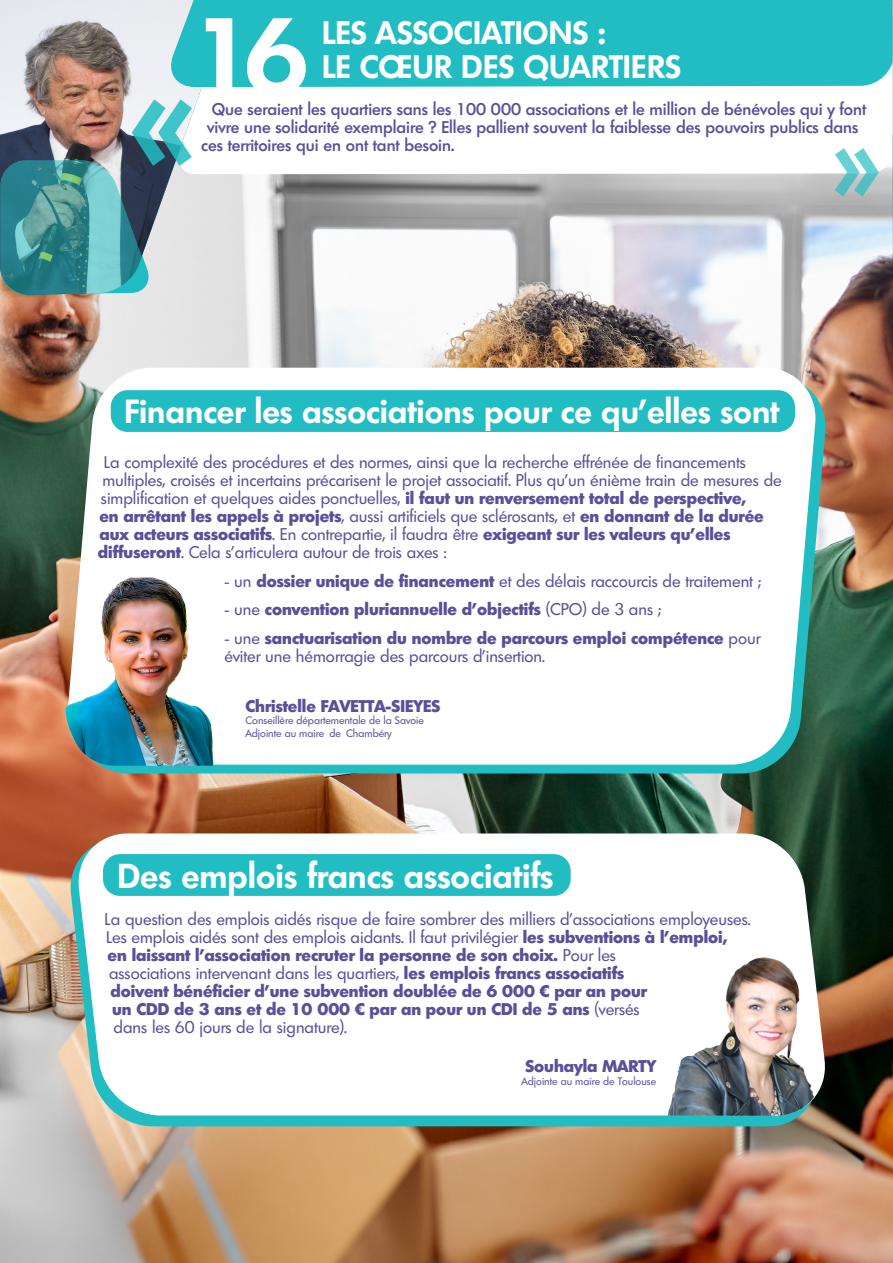
<style>
.page{position:relative;width:893px;height:1263px;background:#fff}
.page>*{position:absolute;margin:0;border:0;box-sizing:border-box;transform-origin:0 0}
.t1{font:600 105px "Limerick";color:#fff}
.t2{font:600 33.6px "Limerick";color:#fff}
.t3{font:600 32.55px "Limerick";color:#fff}
.t4{font:600 31.5px "Limerick";letter-spacing:.005em;color:#fff}
.t5{font:16.5px/18px "Limerick";color:#5b4f99}
.t6{font:800 16.5px/18px "Limerick";color:#5b4f99}
.t7{font:500 16.5px "Limerick";color:#5b4f99}
.t8{font:10.5px/12.6px "Limerick";color:#5b4f99}
.s1{font-weight:800}
.s2{font-weight:400}
</style>
<div class="page">
<img style="left:0;top:174px;width:893px;height:1089px">
<img style="left:0;top:0;width:227px;height:295px">
<div style="left:167px;top:0;width:725px;height:87px;background:#21bdc2"></div>
<svg style="left:72px;top:376px;width:759px;height:397px;background:#459d94"></svg>
<svg style="left:62px;top:368px;width:759px;height:397px"></svg>
<div style="left:111px;top:390px;width:684px;height:42px;background:#21bdc2;border-radius:17px"></div>
<img style="left:64px;top:577px;width:161px;height:189px">
<svg style="left:65px;top:839px;width:758px;height:287px;background:#5bb9b5"></svg>
<svg style="left:73px;top:833px;width:757px;height:282px"></svg>
<div style="left:103px;top:854px;width:468px;height:42px;background:#21bdc2;border-radius:17px"></div>
<img style="left:666px;top:955px;width:160px;height:161px">
<img style="left:0;top:99px;width:192px;height:196px">
<svg style="left:835px;top:148px;width:44px;height:49px"></svg>
<svg style="left:892px;top:267px;width:1px;height:28px"></svg>
<img style="left:892px;top:0;width:1px;height:267px">
<p class="t1" style="left:191px;top:-12px;width:120px">16</p>
<p class="t4" style="left:322px;top:12px;width:285px">LES ASSOCIATIONS :</p>
<p class="t4" style="left:322px;top:47px;width:360px">LE CŒUR DES QUARTIERS</p>
<p class="t7" style="left:212px;top:99px;width:656px">Que seraient les quartiers sans les 100 000 associations et le million de bénévoles qui y font</p>
<p class="t7" style="left:207px;top:117px;width:652px">vivre une solidarité exemplaire ? Elles pallient souvent la faiblesse des pouvoirs publics dans</p>
<p class="t7" style="left:201px;top:135px;width:255px">ces territoires qui en ont tant besoin.</p>
<p class="t3" style="left:125px;top:390px;width:656px">Financer les associations pour ce qu’elles sont</p>
<p class="t5" style="left:101px;top:453px;width:682px">La complexité des procédures et des normes, ainsi que la recherche effrénée de financements multiples, croisés et incertains précarisent le projet associatif. Plus qu’un énième train de mesures de simplification et quelques aides ponctuelles, <span class="s1">il faut un renversement total de perspective,</span></p>
<p class="t6" style="left:98px;top:507px;width:667px">en arrêtant les appels à projets<span class="s2">, aussi artificiels que sclérosants, et</span> en donnant de la durée aux acteurs associatifs<span class="s2">. En contrepartie, il faudra être</span> exigeant sur les valeurs qu’elles diffuseront<span class="s2">. Cela s’articulera autour de trois axes :</span></p>
<p class="t5" style="left:225px;top:572px;width:538px">- un <span class="s1">dossier unique de financement</span> et des délais raccourcis de traitement ;</p>
<p class="t6" style="left:225px;top:600px;width:438px"><span class="s2">- une</span> convention pluriannuelle d’objectifs <span class="s2">(CPO) de 3 ans ;</span></p>
<p class="t5" style="left:225px;top:629px;width:537px">- une <span class="s1">sanctuarisation du nombre de parcours emploi compétence</span> pour éviter une hémorragie des parcours d’insertion.</p>
<p class="t6" style="left:246px;top:696px;width:196px">Christelle FAVETTA-SIEYES</p>
<p class="t8" style="left:246px;top:714px;width:180px">Conseillère départementale de la Savoie<br>Adjointe au maire de Chambéry</p>
<p class="t2" style="left:117px;top:854px;width:438px">Des emplois francs associatifs</p>
<p class="t5" style="left:105px;top:910px;width:648px">La question des emplois aidés risque de faire sombrer des milliers d’associations employeuses.</p>
<p class="t5" style="left:106px;top:928px;width:623px">Les emplois aidés sont des emplois aidants. Il faut privilégier <span class="s1">les subventions à l’emploi,</span></p>
<p class="t6" style="left:108px;top:946px;width:510px">en laissant l’association recruter la personne de son choix. <span class="s2">Pour les</span></p>
<p class="t5" style="left:109px;top:964px;width:517px">associations intervenant dans les quartiers, <span class="s1">les emplois francs associatifs</span></p>
<p class="t6" style="left:111px;top:982px;width:538px">doivent bénéficier d’une subvention doublée de 6 000 € par an pour</p>
<p class="t6" style="left:112px;top:1000px;width:529px">un CDD de 3 ans et de 10 000 € par an pour un CDI de 5 ans <span class="s2">(versés</span></p>
<p class="t5" style="left:114px;top:1018px;width:235px">dans les 60 jours de la signature).</p>
<p class="t6" style="left:525px;top:1057px;width:132px">Souhayla MARTY</p>
<p class="t8" style="left:522px;top:1075px;width:136px">Adjointe au maire de Toulouse</p>
</div>
